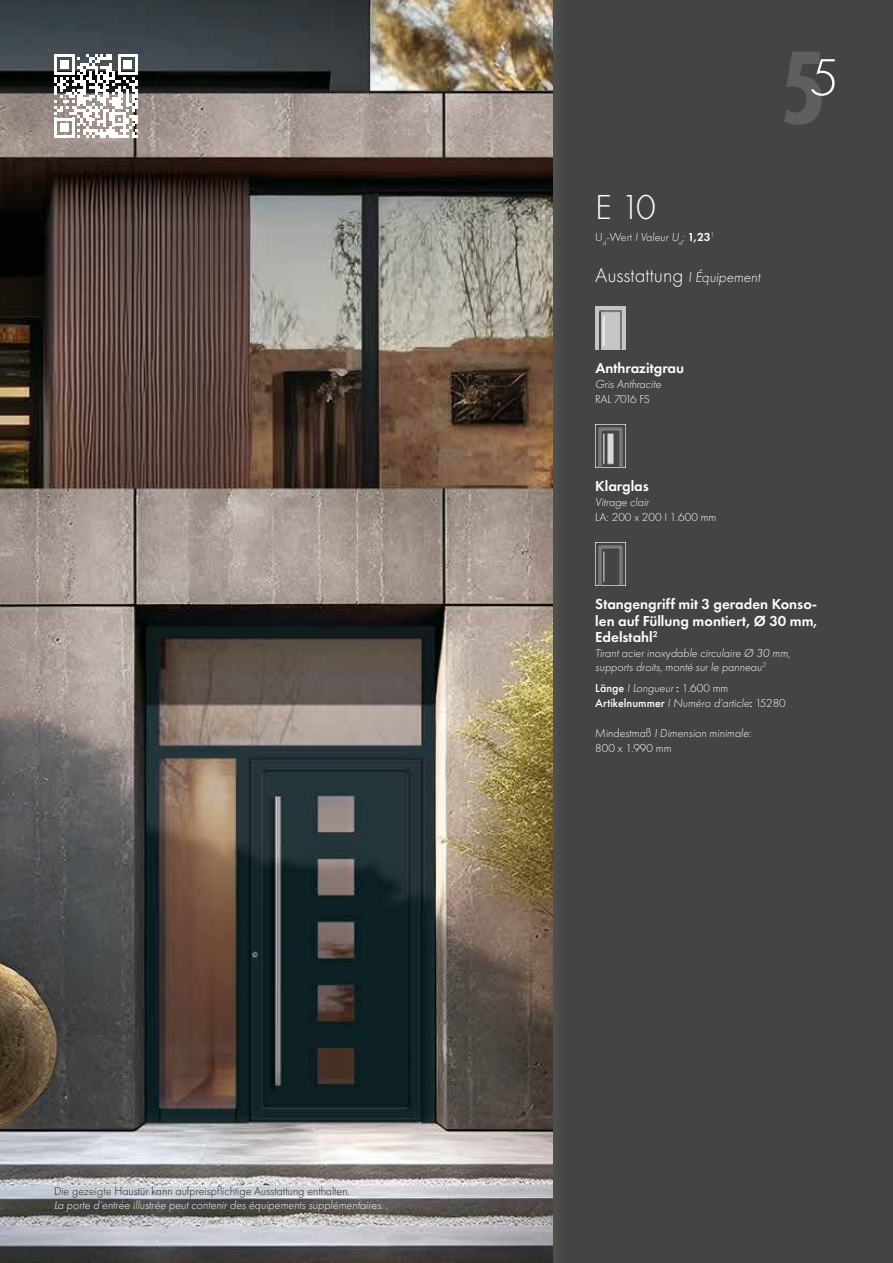
<style>
.page{position:relative;width:893px;height:1263px;background:#fff}
.page>*{position:absolute;margin:0;border:0;box-sizing:border-box;transform-origin:0 0}
.t1{font:700 108px "Futura PT Cond";color:#fff}
.t2{font:300 36px "Futura PT";color:#fff}
.t3{font:300 21px "Futura PT";color:#fff}
.t4{font:600 15px/16.5px "Futura PT";color:#fff;text-align:justify}
.t5{font:italic 300 12px/13.5px "Futura PT";color:#fff}
.t6{font:300 12px "Futura PT";color:#1d1d1b}
.t7{font:300 12px/15px "Futura PT";color:#fff}
.t8{font:300 12px "Futura PT";letter-spacing:-.065em;color:#fff}
.s1{font-style:normal}
.s2{font-weight:600;font-style:normal}
.s3{font-style:italic;font-size:15px}
.s4{font-weight:500;font-style:normal}
.s5{font-style:italic}
</style>
<div class="page">
<img style="left:0;top:0;width:545px;height:1263px">
<div style="left:545px;top:0;width:348px;height:1263px;background:#444443"></div>
<img style="left:595px;top:306px;width:30px;height:43px">
<img style="left:595px;top:425px;width:28px;height:42px">
<img style="left:595px;top:543px;width:28px;height:42px">
<svg style="left:54px;top:54px;width:84px;height:84px"></svg>
<p class="t6" style="left:54px;top:1184px;width:298px">Die gezeigte Haustür kann aufpreispflichtige Ausstattung enthalten.</p>
<p class="t5" style="left:54px;top:1198px;width:331px">La porte d‘entrée illustrée peut contenir des équipements supplémentaires.</p>
<h1 class="t1" style="left:779px;top:25px;width:61px">5<sup>5</sup></h1>
<h2 class="t2" style="left:595px;top:186px;width:62px">E 10</h2>
<p class="t5" style="left:595px;top:230px;width:120px"><span class="s1">U</span><sub>d</sub><span class="s1">-Wert</span> I Valeur U<sub>d</sub><span class="s1">:</span> <span class="s2">1,23</span><sup>1</sup></p>
<h3 class="t3" style="left:595px;top:263px;width:167px">Ausstattung <span class="s3">I Équipement</span></h3>
<p class="t4" style="left:595px;top:360px;width:90px">Anthrazitgrau</p>
<p class="t5" style="left:595px;top:378px;width:67px">Gris Anthracite</p>
<p class="t8" style="left:595px;top:392px;width:56px">RAL 7016 FS</p>
<p class="t4" style="left:595px;top:478px;width:55px">Klarglas</p>
<p class="t5" style="left:595px;top:496px;width:55px">Vitrage clair</p>
<p class="t7" style="left:595px;top:510px;width:123px">LA: 200 x 200 I 1.600 mm</p>
<p class="t4" style="left:595px;top:596px;width:224px">Stangengriff mit 3 geraden Konso&shy;len auf Füllung montiert, Ø 30 mm, Edelstahl<sup>2</sup></p>
<p class="t5" style="left:595px;top:647px;width:196px">Tirant acier inoxydable circulaire Ø 30 mm, supports droits, monté sur le panneau<sup>2</sup></p>
<p class="t5" style="left:595px;top:680px;width:192px;line-height:15px"><span class="s4">Länge</span> I Longueur <span class="s4">:</span> <span class="s1">1.600 mm<br></span><span class="s4">Artikelnummer</span> I Numéro d‘article<span class="s4">:</span> <span class="s1">15280</span></p>
<p class="t7" style="left:595px;top:725px;width:158px">Mindestmaß <span class="s5">I Dimension minimale:<br></span>800 x 1.990 mm</p>
</div>
